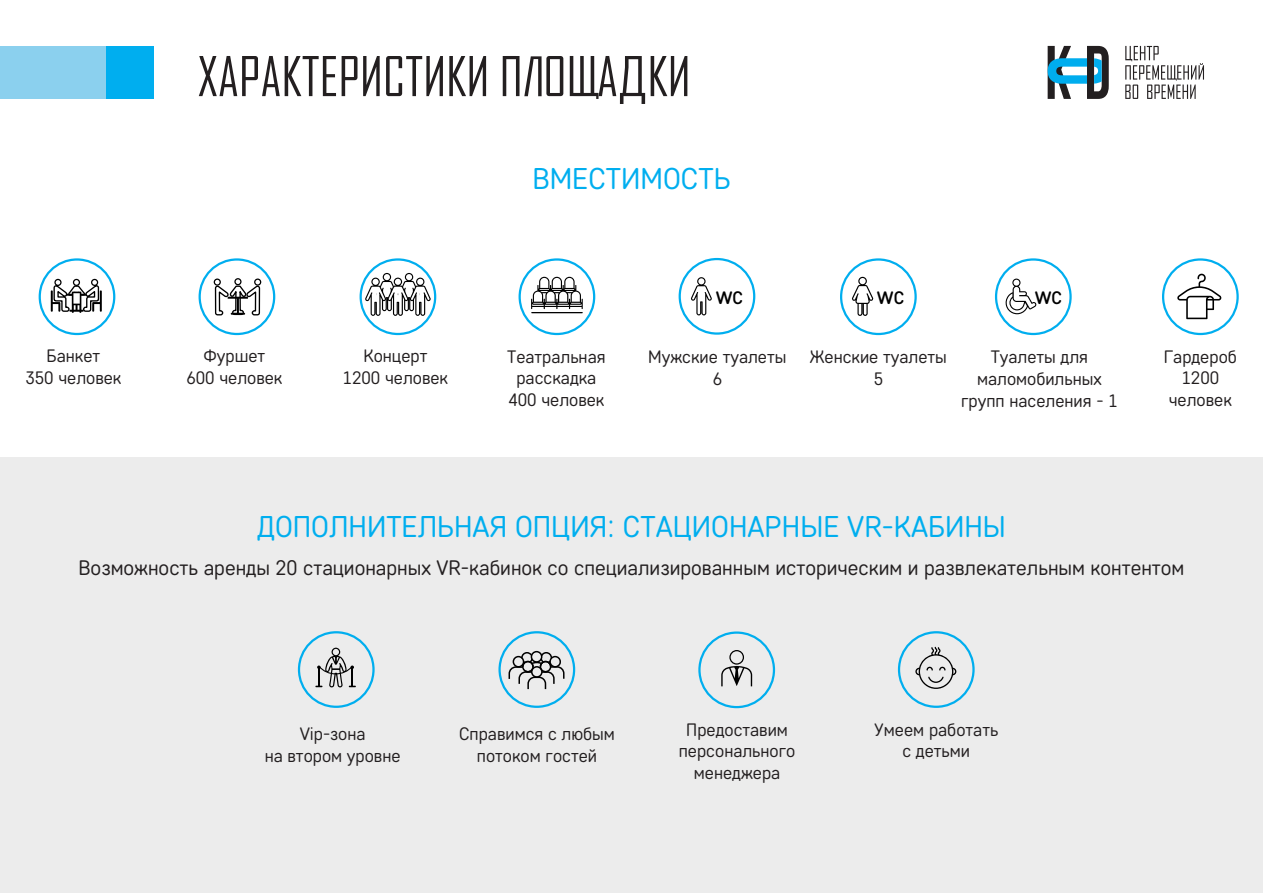
<style>
.page{position:relative;width:1263px;height:893px;background:#fff}
.page>*{position:absolute;margin:0;border:0;box-sizing:border-box;transform-origin:0 0}
.t1{font:52.5px "Agency FB Cyrillic";color:#231f20}
.t2{font:30px "Core Sans DS35";color:#00aeef}
.t3{font:21px "Core Sans DS35";color:#231f20}
.t4{font:18px/21.6px "Core Sans DS35";color:#231f20;text-align:center}
.t5{font:500 18px "Core Sans DS45";color:#000}
</style>
<div class="page">
<div style="left:0;top:458px;width:1263px;height:435px;background:#ececec"></div>
<svg style="left:1125px;top:46px;width:79px;height:53px"></svg>
<svg style="left:1048px;top:46px;width:61px;height:53px"></svg>
<div style="left:0;top:46px;width:154px;height:53px;background:#00aeef"></div>
<div style="left:0;top:46px;width:105px;height:53px;background:#8bd0ee"></div>
<div style="left:498px;top:631px;width:77px;height:77px;border:2px solid #00aeef;border-radius:50%"></div>
<svg style="left:508px;top:651px;width:57px;height:39px"></svg>
<div style="left:298px;top:631px;width:77px;height:77px;border:2px solid #00aeef;border-radius:50%"></div>
<svg style="left:315px;top:648px;width:41px;height:39px"></svg>
<div style="left:698px;top:631px;width:77px;height:77px;border:2px solid #00aeef;border-radius:50%"></div>
<svg style="left:721px;top:650px;width:31px;height:36px"></svg>
<div style="left:898px;top:631px;width:77px;height:77px;border:2px solid #00aeef;border-radius:50%"></div>
<svg style="left:915px;top:647px;width:41px;height:42px"></svg>
<div style="left:39px;top:258px;width:76px;height:77px;border:2px solid #00aeef;border-radius:50%"></div>
<div style="left:91px;top:279px;width:7px;height:7px;border:1px solid #000;border-radius:50%"></div>
<div style="left:73px;top:279px;width:7px;height:7px;border:1px solid #000;border-radius:50%"></div>
<div style="left:54px;top:279px;width:8px;height:7px;border:1px solid #000;border-radius:50%"></div>
<svg style="left:51px;top:284px;width:51px;height:29px"></svg>
<div style="left:199px;top:258px;width:76px;height:77px;border:2px solid #00aeef;border-radius:50%"></div>
<svg style="left:214px;top:258px;width:47px;height:58px"></svg>
<div style="left:518px;top:258px;width:77px;height:77px;border:2px solid #00aeef;border-radius:50%"></div>
<hr style="left:531px;top:312px;width:52px;height:1px;background:#000">
<svg style="left:531px;top:277px;width:52px;height:32px"></svg>
<div style="left:679px;top:258px;width:76px;height:77px;border:2px solid #00aeef;border-radius:50%"></div>
<svg style="left:691px;top:277px;width:21px;height:38px"></svg>
<div style="left:840px;top:258px;width:77px;height:77px;border:2px solid #00aeef;border-radius:50%"></div>
<svg style="left:852px;top:277px;width:21px;height:39px"></svg>
<div style="left:995px;top:258px;width:77px;height:77px;border:2px solid #00aeef;border-radius:50%"></div>
<svg style="left:1005px;top:279px;width:32px;height:35px"></svg>
<div style="left:1162px;top:258px;width:77px;height:77px;border:2px solid #00aeef;border-radius:50%"></div>
<svg style="left:1177px;top:274px;width:44px;height:45px"></svg>
<div style="left:360px;top:258px;width:76px;height:77px;border:2px solid #00aeef;border-radius:50%"></div>
<svg style="left:365px;top:273px;width:66px;height:43px"></svg>
<h1 class="t1" style="left:198px;top:44px;width:494px">ХАРАКТЕРИСТИКИ ПЛОЩАДКИ</h1>
<h2 class="t2" style="left:532px;top:160px;width:200px">ВМЕСТИМОСТЬ</h2>
<p class="t5" style="left:716px;top:285px;width:29px">WC</p>
<p class="t5" style="left:877px;top:285px;width:29px">WC</p>
<p class="t5" style="left:1035px;top:285px;width:29px">WC</p>
<p class="t4" style="left:25px;top:345px;width:98px">Банкет<br>350 человек</p>
<p class="t4" style="left:186px;top:345px;width:98px">Фуршет<br>600 человек</p>
<p class="t4" style="left:507px;top:345px;width:100px">Театральная расскадка<br>400 человек</p>
<p class="t4" style="left:648px;top:345px;width:140px">Мужские туалеты<br>6</p>
<p class="t4" style="left:343px;top:345px;width:107px">Концерт<br>1200 человек</p>
<p class="t4" style="left:810px;top:346px;width:139px">Женские туалеты<br>5</p>
<p class="t4" style="left:961px;top:346px;width:158px">Туалеты для маломобильных групп населения - 1</p>
<p class="t4" style="left:1164px;top:345px;width:75px">Гардероб<br>1200 человек</p>
<h2 class="t2" style="left:257px;top:507px;width:750px">ДОПОЛНИТЕЛЬНАЯ ОПЦИЯ: СТАЦИОНАРНЫЕ VR-КАБИНЫ</h2>
<p class="t3" style="left:78px;top:554px;width:1107px">Возможность аренды 20 стационарных VR-кабинок со специализированным историческим и развлекательным контентом</p>
<p class="t4" style="left:265px;top:722px;width:137px">Vip-зона<br>на втором уровне</p>
<p class="t4" style="left:679px;top:718px;width:118px">Предоставим персонального менеджера</p>
<p class="t4" style="left:874px;top:718px;width:125px">Умеем работать с детьми</p>
<p class="t4" style="left:459px;top:722px;width:157px">Справимся с любым потоком гостей</p>
</div>
